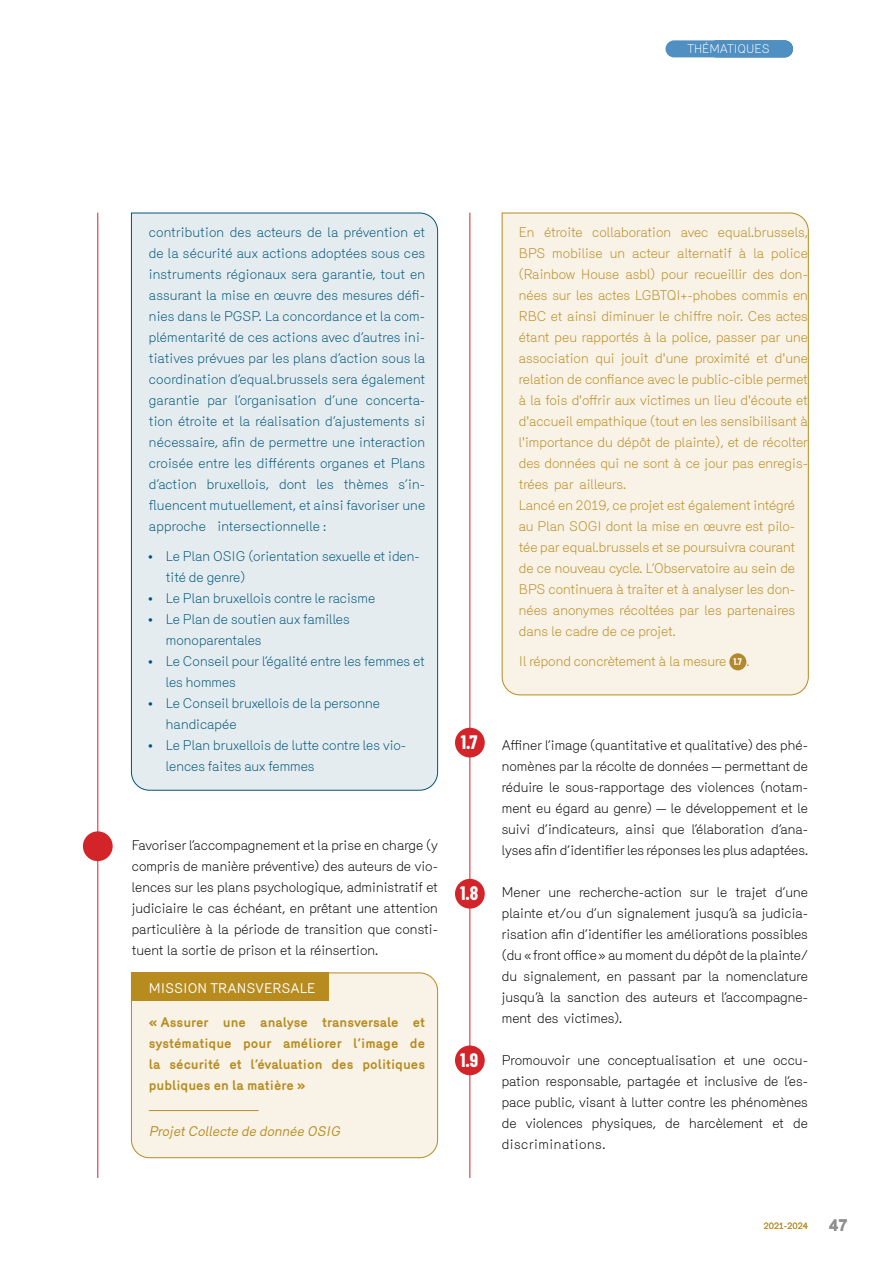
<style>
.page{position:relative;width:893px;height:1263px;background:#fff}
.page>*{position:absolute;margin:0;border:0;box-sizing:border-box;transform-origin:0 0}
.Italic_Paragraph{font:700 19.5px "Barlow Condensed";color:#fff}
.t1{font:700 16.5px "Arial";color:#909092}
.body{font:300 13.5px/21px "Mercury";color:#000;text-align:justify}
.body-2{font:300 13.5px/21px "Mercury";color:#005678}
.body-3{font:300 13.5px/21px "Mercury";color:#b78b1e;text-align:justify}
.body-4{font:700 13.5px/21px "Mercury";color:#b78b1e;text-align:justify}
.body-5{font:italic 13.5px "Mercury";color:#b78b1e}
.body-6{font:13.5px "Mercury";color:#fff}
.t2{font:300 12px "Mercury";color:#fff}
.Italic_Paragraph-2{font:700 9.75px "Barlow Condensed";color:#fff}
.t3{font:9px "Mercury";color:#b78b1e}
</style>
<div class="page">
<div style="left:131px;top:972px;width:307px;height:186px;background:#f9f2e7"></div>
<div style="left:501px;top:212px;width:308px;height:484px;background:#f9f2e7"></div>
<div style="left:131px;top:972px;width:197px;height:29px;background:#b78b1e"></div>
<div style="left:131px;top:212px;width:307px;height:579px;background:#e5ecf0"></div>
<hr style="left:149px;top:1110px;width:110px;height:1px;background:#b68d2e">
<div style="left:729px;top:653px;width:17px;height:17px;background:#b1882d;border-radius:50%"></div>
<hr style="left:469px;top:213px;width:1px;height:965px;background:#d3242a">
<div style="left:455px;top:879px;width:30px;height:30px;background:#d3242a;border-radius:50%"></div>
<div style="left:455px;top:728px;width:30px;height:29px;background:#d3242a;border-radius:50%"></div>
<div style="left:455px;top:1045px;width:30px;height:30px;background:#d3242a;border-radius:50%"></div>
<hr style="left:97px;top:213px;width:1px;height:965px;background:#d3242a">
<div style="left:83px;top:831px;width:30px;height:30px;background:#d3242a;border-radius:50%"></div>
<div style="left:665px;top:40px;width:128px;height:17px;background:#508fc1;border-radius:9px"></div>
<p class="t2" style="left:687px;top:42px;width:84px">THÉMATIQUES</p>
<p class="t2" style="left:723px;top:42px;width:54px">PRÉFACE</p>
<p class="body-2" style="left:149px;top:222px;width:278px;text-align:justify">contribution des acteurs de la prévention et de la sécurité aux actions adoptées sous ces instruments régionaux sera garantie, tout en assurant la mise en œuvre des mesures défi&shy;nies dans le PGSP. La concordance et la com&shy;plémentarité de ces actions avec d’autres ini&shy;tiatives prévues par les plans d’action sous la coordination d’equal.brussels sera également garantie par l’organisation d’une concerta&shy;tion étroite et la réalisation d’ajustements si nécessaire, afin de permettre une interaction croisée entre les différents organes et Plans d’action bruxellois, dont les thèmes s’in&shy;fluencent mutuellement, et ainsi favoriser une approche intersectionnelle :</p>
<p class="body-2" style="left:166px;top:545px;width:255px;text-indent:-18px">• Le Plan OSIG (orientation sexuelle et iden&shy;tité de genre)</p>
<p class="body-2" style="left:148px;top:587px;width:229px">• Le Plan bruxellois contre le racisme</p>
<p class="body-2" style="left:166px;top:608px;width:185px;text-indent:-18px">• Le Plan de soutien aux familles monoparentales</p>
<p class="body-2" style="left:166px;top:650px;width:260px;text-indent:-18px">• Le Conseil pour l’égalité entre les femmes et les hommes</p>
<p class="body-2" style="left:166px;top:692px;width:216px;text-indent:-18px">• Le Conseil bruxellois de la personne handicapée</p>
<p class="body-2" style="left:166px;top:734px;width:242px;text-indent:-18px">• Le Plan bruxellois de lutte contre les vio&shy;lences faites aux femmes</p>
<p class="Italic_Paragraph" style="left:461px;top:730px;width:18px">1.7</p>
<p class="body" style="left:132px;top:835px;width:308px">Favoriser l’accompagnement et la prise en charge (y compris de manière préventive) des auteurs de vio&shy;lences sur les plans psychologique, administratif et judiciaire le cas échéant, en prêtant une attention particulière à la période de transition que consti&shy;tuent la sortie de prison et la réinsertion.</p>
<p class="body-6" style="left:149px;top:980px;width:168px">MISSION TRANSVERSALE</p>
<p class="body-4" style="left:149px;top:1011px;width:278px">« Assurer une analyse transversale et systématique pour améliorer l’image de la sécurité et l’évaluation des politiques publiques en la matière »</p>
<p class="body-5" style="left:149px;top:1124px;width:195px">ProjetCollecte de donnée OSIG</p>
<p class="Italic_Paragraph" style="left:460px;top:881px;width:19px">1.8</p>
<p class="Italic_Paragraph" style="left:460px;top:1048px;width:19px">1.9</p>
<p class="body-3" style="left:519px;top:222px;width:291px">En étroite collaboration avec equal.brussels, BPS mobilise un acteur alternatif à la police (Rainbow House asbl) pour recueillir des don&shy;nées sur les actes LGBTQI+-phobes commis en RBC et ainsi diminuer le chiffre noir. Ces actes étant peu rapportés à la police, passer par une association qui jouit d'une proximité et d'une relation de confiance avec le public-cible permet à la fois d'offrir aux victimes un lieu d'écoute et d'accueil empathique (tout en les sensibilisant à l'importance du dépôt de plainte), et de récolter des données qui ne sont à ce jour pas enregis&shy;trées par ailleurs.</p>
<p class="body-3" style="left:519px;top:495px;width:278px">Lancé en 2019, ce projet est également intégré au Plan SOGI dont la mise en œuvre est pilo&shy;tée par equal.brussels et se poursuivra courant de ce nouveau cycle. L’Observatoire au sein de BPS continuera à traiter et à analyser les don&shy;nées anonymes récoltées par les partenaires dans le cadre de ce projet.</p>
<p class="body-3" style="left:519px;top:651px;width:209px">Il répond concrètement à la mesure</p>
<p class="Italic_Paragraph-2" style="left:733px;top:656px;width:10px">1.7</p>
<p class="body-3" style="left:746px;top:650px;width:4px">.</p>
<p class="body" style="left:502px;top:734px;width:308px">Affiner l’image (quantitative et qualitative) des phé&shy;nomènes par la récolte de données — permettant de réduire le sous-rapportage des violences (notam&shy;ment eu égard au genre) — le développement et le suivi d’indicateurs, ainsi que l’élaboration d’ana&shy;lyses afin d’identifier les réponses les plus adaptées.</p>
<p class="body" style="left:502px;top:882px;width:308px">Mener une recherche-action sur le trajet d’une plainte et/ou d’un signalement jusqu’à sa judicia&shy;risation afin d’identifier les améliorations possibles (du «front office» au moment du dépôt de la plainte/ du signalement, en passant par la nomenclature jusqu’à la sanction des auteurs et l’accompagne&shy;ment des victimes).</p>
<p class="body" style="left:502px;top:1049px;width:308px">Promouvoir une conceptualisation et une occu&shy;pation responsable, partagée et inclusive de l’es&shy;pace public, visant à lutter contre les phénomènes de violences physiques, de harcèlement et de discriminations.</p>
<p class="t3" style="left:764px;top:1221px;width:46px">2021-2024</p>
<p class="t1" style="left:829px;top:1215px;width:20px">47</p>
</div>
